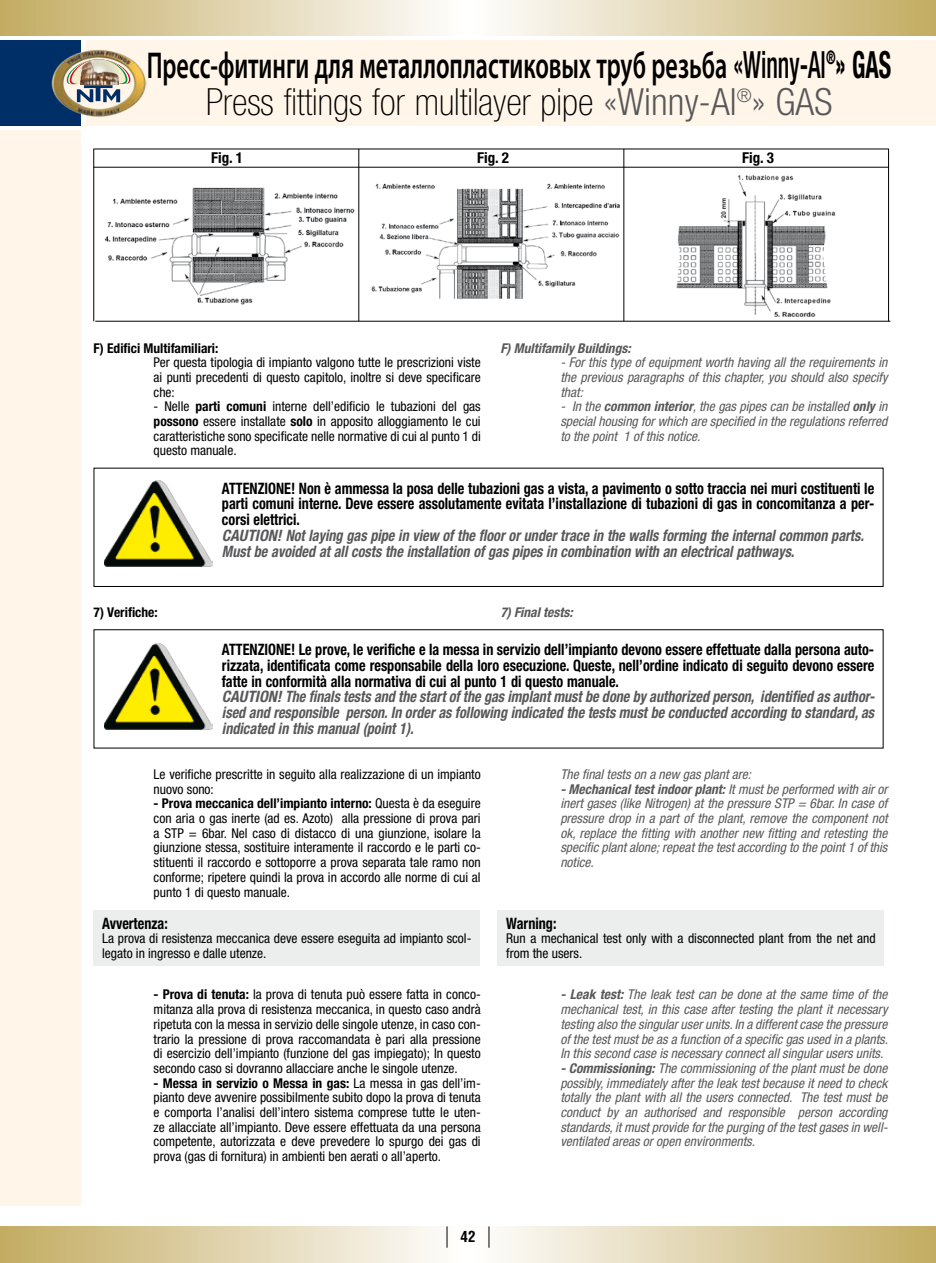
<style>
.page{position:relative;width:936px;height:1263px;background:#fff}
.page>*{position:absolute;margin:0;border:0;box-sizing:border-box;transform-origin:0 0}
.t1{font:600 37.5px "Myriad Pro";color:#000;scale:.64 1}
.t2{font:100 condensed 37.5px "Helvetica Neue";color:#000}
.t3{font:700 condensed 15.75px/15.8px "Helvetica Neue";color:#000;text-align:justify;scale:.9 1}
.t4{font:italic 700 condensed 15.75px/15.8px "Helvetica Neue";color:#58585a}
.t5{font:700 condensed 15px "Helvetica Neue";color:#000}
.t6{font:700 condensed 15px "Helvetica";color:#000}
.t7{font:condensed 13.5px/14.7px "Helvetica Neue";color:#000;text-align:justify}
.t8{font:italic condensed 13.5px/14.7px "Helvetica Neue";color:#58585a;text-align:justify}
.t9{font:italic 700 condensed 13.5px "Helvetica Neue";color:#58585a}
.t10{font:700 condensed 13.5px "Helvetica Neue";color:#000}
.s1{font-family:"Helvetica Neue";font-weight:500;font-stretch:condensed}
.s2{font-family:"Helvetica Neue";font-weight:700;font-stretch:condensed}
.s3{font-weight:300;color:#58585a}
.s4{font-weight:700}
</style>
<div class="page">
<svg style="left:0;top:0;width:935px;height:36px;background:#e1d4b0"></svg>
<svg style="left:0;top:1226px;width:935px;height:37px;background:#e0d4b0"></svg>
<div style="left:86px;top:40px;width:849px;height:86px;background:#fff5e8"></div>
<div style="left:0;top:40px;width:81px;height:86px;background:#002e67"></div>
<div style="left:0;top:130px;width:81px;height:1076px;background:#fff5e8"></div>
<img style="left:51px;top:50px;width:95px;height:67px">
<img style="left:81px;top:62px;width:38px;height:22px">
<svg style="left:446px;top:1226px;width:1px;height:22px"></svg>
<svg style="left:488px;top:1226px;width:1px;height:22px"></svg>
<hr style="left:935px;top:40px;width:1px;height:86px;background:#fff5e8">
<hr style="left:935px;top:0;width:1px;height:36px;background:#c3ac62">
<hr style="left:935px;top:1226px;width:1px;height:37px;background:#c3ac62">
<img style="left:676px;top:175px;width:160px;height:142px">
<img style="left:104px;top:187px;width:251px;height:118px">
<hr style="left:93px;top:149px;width:1px;height:172px;background:#000">
<hr style="left:358px;top:149px;width:1px;height:172px;background:#000">
<hr style="left:623px;top:149px;width:1px;height:172px;background:#000">
<hr style="left:94px;top:149px;width:794px;height:1px;background:#000">
<hr style="left:95px;top:321px;width:795px;height:1px;background:#000">
<hr style="left:94px;top:167px;width:794px;height:1px;background:#000">
<hr style="left:888px;top:149px;width:1px;height:172px;background:#000">
<img style="left:371px;top:183px;width:249px;height:117px">
<div style="left:94px;top:468px;width:789px;height:119px;border:1px solid #000"></div>
<img style="left:105px;top:480px;width:107px;height:86px">
<img style="left:105px;top:643px;width:107px;height:86px">
<div style="left:94px;top:910px;width:386px;height:55px;background:#eceded"></div>
<div style="left:497px;top:910px;width:387px;height:55px;background:#eceded"></div>
<h1 class="t1" style="left:147px;top:41px;width:1164px">Пресс-фитинги для металлопластиковых труб резьба <span class="s1">«Winny-Al</span><sup>®</sup><span class="s2">» GAS</span></h1>
<h1 class="t2" style="left:206px;top:81px;width:628px">Press fittings for multilayer pipe <span class="s3">«Winny-Al</span><sup>®</sup><span class="s3">» GAS</span></h1>
<p class="t5" style="left:211px;top:149px;width:33px">Fig. 1</p>
<p class="t5" style="left:477px;top:149px;width:33px">Fig. 2</p>
<p class="t5" style="left:742px;top:149px;width:33px">Fig. 3</p>
<p class="t10" style="left:94px;top:340px;width:126px">F) Edifici Multifamiliari:</p>
<p class="t7" style="left:154px;top:355px;width:328px">Per questa tipologia di impianto valgono tutte le prescrizioni viste ai punti precedenti di questo capitolo, inoltre si deve specificare che:</p>
<p class="t7" style="left:154px;top:399px;width:328px">- Nelle <span class="s4">parti comuni</span> interne dell’edificio le tubazioni del gas <span class="s4">possono</span> essere installate <span class="s4">solo</span> in apposito alloggiamento le cui caratteristiche sono specificate nelle normative di cui al punto 1 di questo manuale.</p>
<p class="t9" style="left:500px;top:340px;width:132px">F) Multifamily Buildings:</p>
<p class="t8" style="left:560px;top:355px;width:328px">- For this type of equipment worth having all the requirements in the previous paragraphs of this chapter, you should also specify that:</p>
<p class="t8" style="left:560px;top:399px;width:328px">- In the <span class="s4">common interior</span>, the gas pipes can be installed <span class="s4">only</span> in special housing for which are specified in the regulations referred to the point 1 of this notice.</p>
<p class="t10" style="left:94px;top:604px;width:66px">7) Verifiche:</p>
<p class="t3" style="left:222px;top:480px;width:726px">ATTENZIONE! Non è ammessa la posa delle tubazioni gas a vista, a pavimento o sotto traccia nei muri costituenti le parti comuni interne. Deve essere assolutamente evitata l’installazione di tubazioni di gas in concomitanza a per&shy;corsi elettrici.</p>
<p class="t4" style="left:222px;top:527px;width:643px">CAUTION! Not laying gas pipe in view of the floor or under trace in the walls forming the internal common parts.<br>Must be avoided at all costs the installation of gas pipes in combination with an electrical pathways.</p>
<p class="t9" style="left:500px;top:604px;width:74px">7) Final tests:</p>
<p class="t3" style="left:222px;top:641px;width:726px">ATTENZIONE! Le prove, le verifiche e la messa in servizio dell’impianto devono essere effettuate dalla persona auto&shy;rizzata, identificata come responsabile della loro esecuzione. Queste, nell’ordine indicato di seguito devono essere fatte in conformità alla normativa di cui al punto 1 di questo manuale.</p>
<p class="t4" style="left:222px;top:689px;width:654px;text-align:justify">CAUTION! The finals tests and the start of the gas implant must be done by authorized person, identified as author&shy;ised and responsible person. In order as following indicated the tests must be conducted according to standard, as indicated in this manual (point 1).</p>
<p class="t7" style="left:154px;top:767px;width:328px">Le verifiche prescritte in seguito alla realizzazione di un impianto nuovo sono:</p>
<p class="t7" style="left:154px;top:796px;width:328px"><span class="s4">- Prova meccanica dell’impianto interno:</span> Questa è da eseguire con aria o gas inerte (ad es. Azoto) alla pressione di prova pari a STP = 6bar. Nel caso di distacco di una giunzione, isolare la giunzione stessa, sostituire interamente il raccordo e le parti co&shy;stituenti il raccordo e sottoporre a prova separata tale ramo non conforme; ripetere quindi la prova in accordo alle norme di cui al punto 1 di questo manuale.</p>
<p class="t3" style="left:102px;top:915px;width:74px">Avvertenza:</p>
<p class="t7" style="left:102px;top:931px;width:371px">La prova di resistenza meccanica deve essere eseguita ad impianto scol&shy;legato in ingresso e dalle utenze.</p>
<p class="t7" style="left:154px;top:987px;width:328px"><span class="s4">- Prova di tenuta:</span> la prova di tenuta può essere fatta in conco&shy;mitanza alla prova di resistenza meccanica, in questo caso andrà ripetuta con la messa in servizio delle singole utenze, in caso con&shy;trario la pressione di prova raccomandata è pari alla pressione di esercizio dell’impianto (funzione del gas impiegato); In questo secondo caso si dovranno allacciare anche le singole utenze.</p>
<p class="t7" style="left:154px;top:1075px;width:328px"><span class="s4">- Messa in servizio o Messa in gas:</span> La messa in gas dell’im&shy;pianto deve avvenire possibilmente subito dopo la prova di tenuta e comporta l’analisi dell’intero sistema comprese tutte le uten&shy;ze allacciate all’impianto. Deve essere effettuata da una persona competente, autorizzata e deve prevedere lo spurgo dei gas di prova (gas di fornitura) in ambienti ben aerati o all’aperto.</p>
<p class="t8" style="left:560px;top:767px;width:192px">The final tests on a new gas plant are:</p>
<p class="t8" style="left:560px;top:781px;width:328px"><span class="s4">- Mechanical test indoor plant:</span> It must be performed with air or inert gases (like Nitrogen) at the pressure STP = 6bar. In case of pressure drop in a part of the plant, remove the component not ok, replace the fitting with another new fitting and retesting the specific plant alone; repeat the test according to the point 1 of this notice.</p>
<p class="t3" style="left:506px;top:915px;width:57px">Warning:</p>
<p class="t7" style="left:506px;top:931px;width:371px">Run a mechanical test only with a disconnected plant from the net and from the users.</p>
<p class="t8" style="left:560px;top:987px;width:329px"><span class="s4">- Leak test:</span> The leak test can be done at the same time of the mechanical test, in this case after testing the plant it necessary testing also the singular user units. In a different case the pressure of the test must be as a function of a specific gas used in a plants.<br>In this second case is necessary connect all singular users units.</p>
<p class="t8" style="left:560px;top:1061px;width:329px"><span class="s4">- Commissioning:</span> The commissioning of the plant must be done possibly, immediately after the leak test because it need to check totally the plant with all the users connected. The test must be conduct by an authorised and responsible person according standards, it must provide for the purging of the test gases in well&shy;ventilated areas or open environments.</p>
<p class="t6" style="left:460px;top:1228px;width:16px">42</p>
</div>
